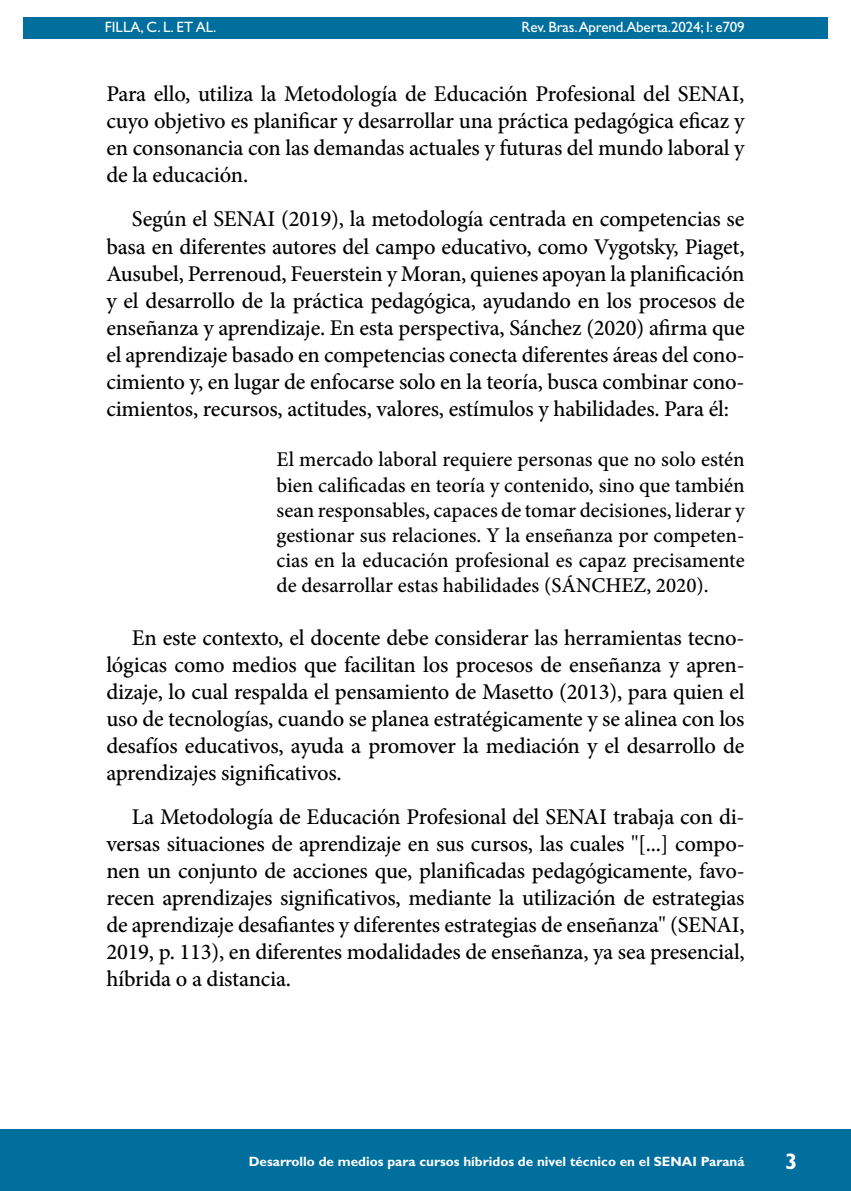
<style>
.page{position:relative;width:851px;height:1191px;background:#fff}
.page>*{position:absolute;margin:0;border:0;box-sizing:border-box;transform-origin:0 0}
.t1{font:500 22.5px/27px "Minion Pro";letter-spacing:-.01em;color:#000;text-align:justify}
.t2{font:700 22.5px "Gill Sans Std";color:#fff}
.t3{font:500 21px/25.2px "Minion Pro";color:#000;text-align:justify}
.t4{font:15px "Gill Sans Std";letter-spacing:-.01em;color:#fff}
.t5{font:700 13.5px "Gill Sans Std";color:#fff}
</style>
<div class="page">
<hr style="left:104px;top:0;width:1px;height:467px;background:#006f9e">
<div style="left:23px;top:17px;width:804px;height:21px;background:#006f9e"></div>
<div style="left:0;top:1129px;width:850px;height:62px;background:#006f9e"></div>
<p class="t4" style="left:105px;top:18px;width:113px">FILLA, C. L. ET AL.</p>
<p class="t4" style="left:521px;top:18px;width:224px">Rev. Bras.Aprend.Aberta.2024; I: e709</p>
<p class="t1" style="left:106px;top:81px;width:639px">Para ello, utiliza la Metodología de Educación Profesional del SENAI, cuyo objetivo es planificar y desarrollar una práctica pedagógica eficaz y en consonancia con las demandas actuales y futuras del mundo laboral y de la educación.</p>
<p class="t1" style="left:106px;top:206px;width:639px;text-indent:26px">Según el SENAI (2019), la metodología centrada en competencias se basa en diferentes autores del campo educativo, como Vygotsky, Piaget, Ausubel, Perrenoud, Feuerstein y Moran, quienes apoyan la planificación y el desarrollo de la práctica pedagógica, ayudando en los procesos de enseñanza y aprendizaje. En esta perspectiva, Sánchez (2020) afirma que el aprendizaje basado en competencias conecta diferentes áreas del cono&shy;cimiento y, en lugar de enfocarse solo en la teoría, busca combinar cono&shy;cimientos, recursos, actitudes, valores, estímulos y habilidades. Para él:</p>
<p class="t3" style="left:276px;top:447px;width:469px">El mercado laboral requiere personas que no solo estén bien calificadas en teoría y contenido, sino que también sean responsables, capaces de tomar decisiones, liderar y gestionar sus relaciones. Y la enseñanza por competen&shy;cias en la educación profesional es capaz precisamente de desarrollar estas habilidades (SÁNCHEZ, 2020).</p>
<p class="t1" style="left:106px;top:624px;width:639px;text-indent:26px">En este contexto, el docente debe considerar las herramientas tecno&shy;lógicas como medios que facilitan los procesos de enseñanza y apren&shy;dizaje, lo cual respalda el pensamiento de Masetto (2013), para quien el uso de tecnologías, cuando se planea estratégicamente y se alinea con los desafíos educativos, ayuda a promover la mediación y el desarrollo de aprendizajes significativos.</p>
<p class="t1" style="left:106px;top:803px;width:639px;text-indent:26px">La Metodología de Educación Profesional del SENAI trabaja con di&shy;versas situaciones de aprendizaje en sus cursos, las cuales "[...] compo&shy;nen un conjunto de acciones que, planificadas pedagógicamente, favo&shy;recen aprendizajes significativos, mediante la utilización de estrategias de aprendizaje desafiantes y diferentes estrategias de enseñanza" (SENAI, 2019, p. 113), en diferentes modalidades de enseñanza, ya sea presencial, híbrida o a distancia.</p>
<p class="t5" style="left:249px;top:1153px;width:497px">Desarrollo de medios para cursos híbridos de nivel técnico en el SENAI Paraná</p>
<p class="t2" style="left:785px;top:1148px;width:14px">3</p>
</div>
